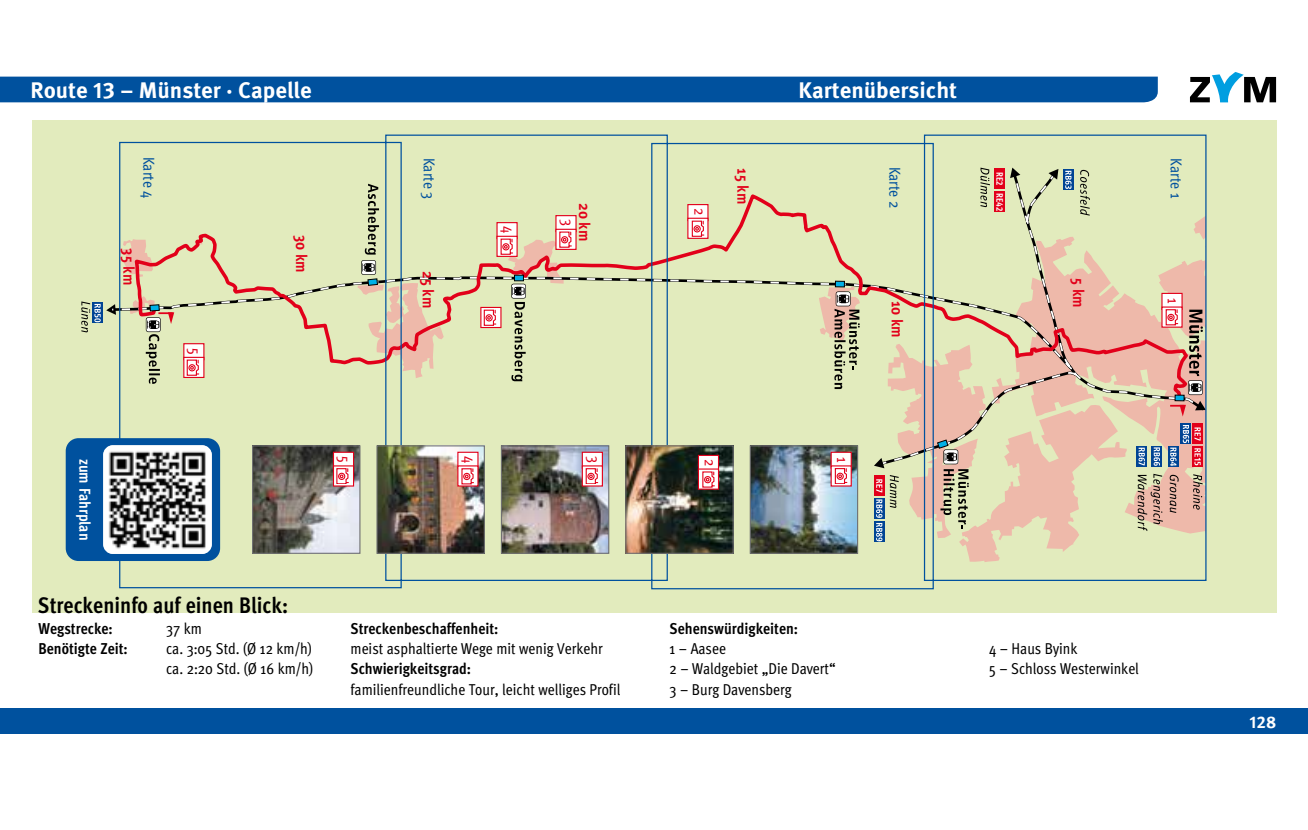
<style>
.page{position:relative;width:1308px;height:830px;background:#fff}
.page>*{position:absolute;margin:0;border:0;box-sizing:border-box;transform-origin:0 0}
.t1{font:700 22.5px "Meta Pro";color:#fff}
.t2{font:700 condensed 22.5px "Meta Pro";color:#000}
.t3{font:700 16.88px "Meta Pro";color:#fff}
.t4{font:condensed 15.75px/20.2px "Meta Pro";color:#000}
.t5{font:700 condensed 15.75px "Meta Pro";color:#000}
.t6{font:700 condensed 15.75px "Meta Pro";letter-spacing:-.005em;color:#e2001a}
.t7{font:condensed 15.75px "Meta Pro";color:#00519e}
.t8{font:700 condensed 15.75px "Meta Pro";color:#fff}
.t9{font:condensed 15.75px "Meta Pro";color:#e2001a}
.t10{font:700 condensed 9.45px "Meta OT";letter-spacing:-.005em;color:#fff}
</style>
<div class="page">
<div style="left:32px;top:120px;width:1244px;height:499px;background:#e2ebbd"></div>
<svg style="left:81px;top:301px;width:35px;height:31px"></svg>
<svg style="left:118px;top:134px;width:1089px;height:455px"></svg>
<div style="left:835px;top:281px;width:9px;height:6px;background:#00b0e6"></div>
<div style="left:835px;top:281px;width:9px;height:6px;border:1px solid #000"></div>
<svg style="left:874px;top:343px;width:252px;height:219px"></svg>
<svg style="left:818px;top:287px;width:42px;height:102px"></svg>
<svg style="left:357px;top:260px;width:87px;height:118px"></svg>
<svg style="left:130px;top:296px;width:44px;height:87px"></svg>
<div style="left:994px;top:191px;width:10px;height:21px;background:#e2001a"></div>
<div style="left:994px;top:168px;width:10px;height:21px;background:#e2001a"></div>
<div style="left:32px;top:613px;width:1244px;height:93px;background:#fff"></div>
<svg style="left:1158px;top:210px;width:49px;height:206px"></svg>
<img style="left:627px;top:447px;width:104px;height:104px">
<div style="left:625px;top:445px;width:108px;height:108px;border:1px solid #707172"></div>
<div style="left:698px;top:454px;width:21px;height:17px;background:#fff;border:1px solid #e2001a"></div>
<div style="left:698px;top:468px;width:21px;height:21px;background:#fff;border:1px solid #e2001a"></div>
<svg style="left:702px;top:471px;width:13px;height:16px"></svg>
<img style="left:378px;top:447px;width:105px;height:104px">
<div style="left:376px;top:445px;width:109px;height:108px;border:1px solid #707172"></div>
<div style="left:457px;top:451px;width:21px;height:17px;background:#fff;border:1px solid #e2001a"></div>
<div style="left:457px;top:465px;width:21px;height:21px;background:#fff;border:1px solid #e2001a"></div>
<svg style="left:461px;top:468px;width:13px;height:16px"></svg>
<img style="left:503px;top:447px;width:104px;height:104px">
<div style="left:501px;top:445px;width:108px;height:108px;border:1px solid #707172"></div>
<div style="left:582px;top:451px;width:21px;height:17px;background:#fff;border:1px solid #e2001a"></div>
<div style="left:582px;top:465px;width:21px;height:21px;background:#fff;border:1px solid #e2001a"></div>
<svg style="left:585px;top:468px;width:13px;height:15px"></svg>
<img style="left:751px;top:447px;width:105px;height:104px">
<div style="left:749px;top:445px;width:109px;height:108px;border:1px solid #707172"></div>
<div style="left:830px;top:451px;width:21px;height:17px;background:#fff;border:1px solid #e2001a"></div>
<svg style="left:830px;top:465px;width:21px;height:21px"></svg>
<svg style="left:834px;top:468px;width:13px;height:15px"></svg>
<div style="left:687px;top:204px;width:21px;height:17px;background:#fff;border:1px solid #e2001a"></div>
<div style="left:687px;top:217px;width:21px;height:22px;background:#fff;border:1px solid #e2001a"></div>
<svg style="left:691px;top:220px;width:13px;height:16px"></svg>
<div style="left:555px;top:215px;width:21px;height:17px;background:#fff;border:1px solid #e2001a"></div>
<div style="left:555px;top:229px;width:21px;height:21px;background:#fff;border:1px solid #e2001a"></div>
<div style="left:496px;top:222px;width:21px;height:17px;background:#fff;border:1px solid #e2001a"></div>
<div style="left:183px;top:343px;width:21px;height:17px;background:#fff;border:1px solid #e2001a"></div>
<svg style="left:183px;top:356px;width:21px;height:22px"></svg>
<svg style="left:187px;top:359px;width:12px;height:16px"></svg>
<svg style="left:480px;top:307px;width:4px;height:21px"></svg>
<svg style="left:484px;top:231px;width:88px;height:150px"></svg>
<img style="left:254px;top:447px;width:104px;height:104px">
<div style="left:252px;top:445px;width:108px;height:108px;border:1px solid #707172"></div>
<div style="left:333px;top:451px;width:21px;height:17px;background:#fff;border:1px solid #e2001a"></div>
<div style="left:333px;top:465px;width:21px;height:21px;background:#fff;border:1px solid #e2001a"></div>
<svg style="left:336px;top:468px;width:13px;height:15px"></svg>
<div style="left:0;top:708px;width:1307px;height:25px;background:#00519e"></div>
<div style="left:0;top:77px;width:1157px;height:25px;background:#00519e"></div>
<svg style="left:1190px;top:102px;width:86px;height:1px"></svg>
<svg style="left:1190px;top:72px;width:86px;height:30px"></svg>
<div style="left:66px;top:438px;width:154px;height:122px;background:#00519e;border-radius:13px"></div>
<img style="left:103px;top:445px;width:109px;height:108px">
<h1 class="t1" style="left:30px;top:76px;width:283px">Route 13 – Münster · Capelle</h1>
<h1 class="t1" style="left:798px;top:76px;width:160px">Kartenübersicht</h1>
<p class="t7" style="left:161px;top:157px;width:43px;rotate:90deg">Karte 4</p>
<p class="t7" style="left:441px;top:158px;width:43px;rotate:90deg">Karte 3</p>
<p class="t6" style="left:141px;top:248px;width:38px;rotate:90deg">35 km</p>
<p class="t9" style="left:207px;top:347px;width:8px;rotate:90deg">5</p>
<p class="t6" style="left:314px;top:234px;width:39px;rotate:90deg">30 km</p>
<p class="t6" style="left:440px;top:271px;width:39px;rotate:90deg">25 km</p>
<p class="t9" style="left:521px;top:226px;width:9px;rotate:90deg">4</p>
<p class="t9" style="left:579px;top:219px;width:9px;rotate:90deg">3</p>
<p class="t6" style="left:597px;top:203px;width:40px;rotate:90deg">20 km</p>
<p class="t9" style="left:711px;top:208px;width:9px;rotate:90deg">2</p>
<p class="t6" style="left:755px;top:168px;width:38px;rotate:90deg">15 km</p>
<p class="t7" style="left:906px;top:166px;width:43px;rotate:90deg">Karte 2</p>
<p class="t6" style="left:909px;top:300px;width:39px;rotate:90deg">10 km</p>
<p class="t10" style="left:1005px;top:172px;width:15px;rotate:90deg">RE2</p>
<p class="t10" style="left:1005px;top:193px;width:19px;rotate:90deg">RE42</p>
<p class="t6" style="left:1090px;top:278px;width:31px;rotate:90deg">5 km</p>
<p class="t7" style="left:1188px;top:158px;width:42px;rotate:90deg">Karte 1</p>
<p class="t9" style="left:1185px;top:297px;width:7px;rotate:90deg">1</p>
<p class="t8" style="left:97px;top:458px;width:83px;rotate:90deg">zum Fahrplan</p>
<h1 class="t2" style="left:38px;top:588px;width:252px">Streckeninfo auf einen Blick:</h1>
<p class="t5" style="left:38px;top:616px;width:76px">Wegstrecke:</p>
<p class="t4" style="left:166px;top:616px;width:37px">37 km</p>
<p class="t5" style="left:38px;top:636px;width:91px">Benötigte Zeit:</p>
<p class="t4" style="left:166px;top:637px;width:148px">ca. 3:05 Std. (Ø 12 km/h) ca. 2:20 Std. (Ø 16 km/h)</p>
<p class="t9" style="left:356px;top:456px;width:8px;rotate:90deg">5</p>
<p class="t9" style="left:481px;top:455px;width:9px;rotate:90deg">4</p>
<p class="t9" style="left:606px;top:455px;width:9px;rotate:90deg">3</p>
<p class="t5" style="left:350px;top:616px;width:149px">Streckenbeschaffenheit:</p>
<p class="t4" style="left:350px;top:637px;width:254px">meist asphaltierte Wege mit wenig Verkehr</p>
<p class="t5" style="left:350px;top:656px;width:122px">Schwierigkeitsgrad:</p>
<p class="t4" style="left:350px;top:677px;width:271px">familienfreundliche Tour, leicht welliges Profil</p>
<p class="t9" style="left:722px;top:458px;width:9px;rotate:90deg">2</p>
<p class="t9" style="left:854px;top:456px;width:7px;rotate:90deg">1</p>
<p class="t5" style="left:669px;top:616px;width:130px">Sehenswürdigkeiten:</p>
<p class="t4" style="left:669px;top:637px;width:168px">1 – Aasee<br>2 – Waldgebiet „Die Davert“<br>3 – Burg Davensberg</p>
<p class="t4" style="left:989px;top:637px;width:151px">4 – Haus Byink<br>5 – Schloss Westerwinkel</p>
<p class="t3" style="left:1249px;top:711px;width:28px">128</p>
</div>
